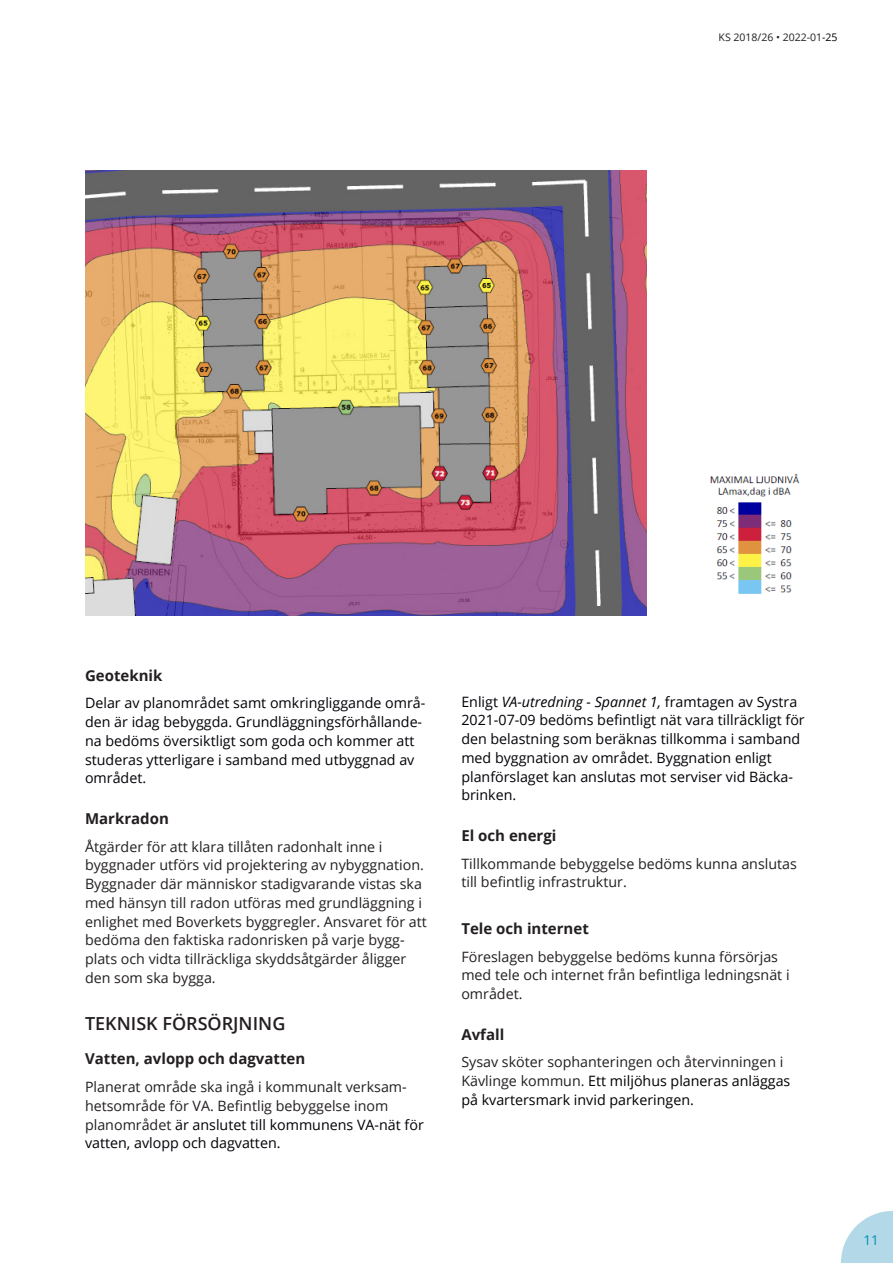
<style>
.page{position:relative;width:893px;height:1263px;background:#fff}
.page>*{position:absolute;margin:0;border:0;box-sizing:border-box;transform-origin:0 0}
.RUBRIK_3{font:600 18px "Open Sans";color:#231f20}
.RUBRIK_4_SVART{font:700 15px "Open Sans";color:#231f20}
.BRÖDTEXT{font:700 15px "Open Sans";color:#231f20}
.BRÖDTEXT-2{font:14.25px/18.8px "Open Sans";color:#231f20}
.BRÖDTEXT-3{font:14.25px/18.8px "Open Sans";color:#000007}
.BRÖDTEXT-4{font:14.25px/18.8px "Open Sans";color:#000001}
.RUBRIK_4_SVART-2{font:14.25px/18.8px "Open Sans";color:#231f20}
.t1{font:13.5px "Open Sans";color:#008fb3}
.t2{font:10.5px "Open Sans";color:#231f20}
.s1{color:#000007}
.s2{font-style:italic}
.s3{color:#231f20}
</style>
<div class="page">
<svg style="left:841px;top:1211px;width:52px;height:52px"></svg>
<img style="left:85px;top:170px;width:561px;height:445px">
<img style="left:710px;top:473px;width:90px;height:121px">
<p class="t2" style="left:719px;top:30px;width:121px">KS 2018/26 • 2022-01<span class="s1">-25</span></p>
<p class="BRÖDTEXT" style="left:85px;top:664px;width:79px">Geoteknik</p>
<p class="BRÖDTEXT-3" style="left:85px;top:693px;width:342px">Delar av planområdet samt omkringliggande områ&shy;den är idag bebyggda. Grundläggningsförhållande&shy;na bedöms översiktligt som goda och kommer att studeras ytterligare i samband med utbyggnad av området.</p>
<h4 class="RUBRIK_4_SVART" style="left:85px;top:808px;width:85px">Markradon</h4>
<p class="BRÖDTEXT-2" style="left:85px;top:837px;width:343px">Åtgärder för att klara tillåten radonhalt inne i byggnader utförs vid projektering av nybyggnation.<br>Byggnader där människor stadigvarande vistas ska med hänsyn till radon utföras med grundläggning i enlighet med Boverkets byggregler. Ansvaret för att bedöma den faktiska radonrisken på varje bygg&shy;plats och vidta tillräckliga skyddsåtgärder åligger den som ska bygga.</p>
<h3 class="RUBRIK_3" style="left:85px;top:1011px;width:202px">TEKNISK FÖRSÖRJNING</h3>
<h4 class="RUBRIK_4_SVART" style="left:85px;top:1048px;width:222px">Vatten, avlopp och dagvatten</h4>
<p class="BRÖDTEXT-2" style="left:85px;top:1077px;width:340px">Planerat område ska ingå i kommunalt verksam&shy;hetsområde för VA. Befintlig bebyggelse inom planområdet <span class="s1">är anslutet till kommunens VA-nät för vatten, avlopp och dagvatten.</span></p>
<p class="BRÖDTEXT-3" style="left:461px;top:692px;width:345px">Enligt <span class="s2">VA-utredning - Spannet 1,</span> framtagen av Systra 2021-07-09 bedöms befintligt nät vara tillräckligt för den belastning som beräknas tillkomma i samband med byggnation av området. Byggnation enligt planförslaget kan anslutas mot serviser vid Bäcka&shy;brinken.</p>
<h4 class="RUBRIK_4_SVART" style="left:461px;top:825px;width:97px">El och energi</h4>
<h4 class="RUBRIK_4_SVART-2" style="left:461px;top:854px;width:337px">Tillkommande bebyggelse bedöms kunna anslutas till befintlig infrastruktur.</h4>
<h4 class="RUBRIK_4_SVART" style="left:461px;top:918px;width:129px">Tele och internet</h4>
<p class="BRÖDTEXT-2" style="left:461px;top:947px;width:330px">Föreslagen bebyggelse bedöms kunna försörjas med tele och internet från befintliga ledningsnät i området.</p>
<h4 class="RUBRIK_4_SVART" style="left:461px;top:1023px;width:44px">Avfall</h4>
<p class="BRÖDTEXT-4" style="left:461px;top:1052px;width:331px"><span class="s3">Sysav sköter sophanteringen och återvinningen i<br>Kävlinge kommun.</span> Ett miljöhus planeras anläggas på kvartersmark invid parkeringen.</p>
<p class="t1" style="left:863px;top:1230px;width:17px">11</p>
</div>
